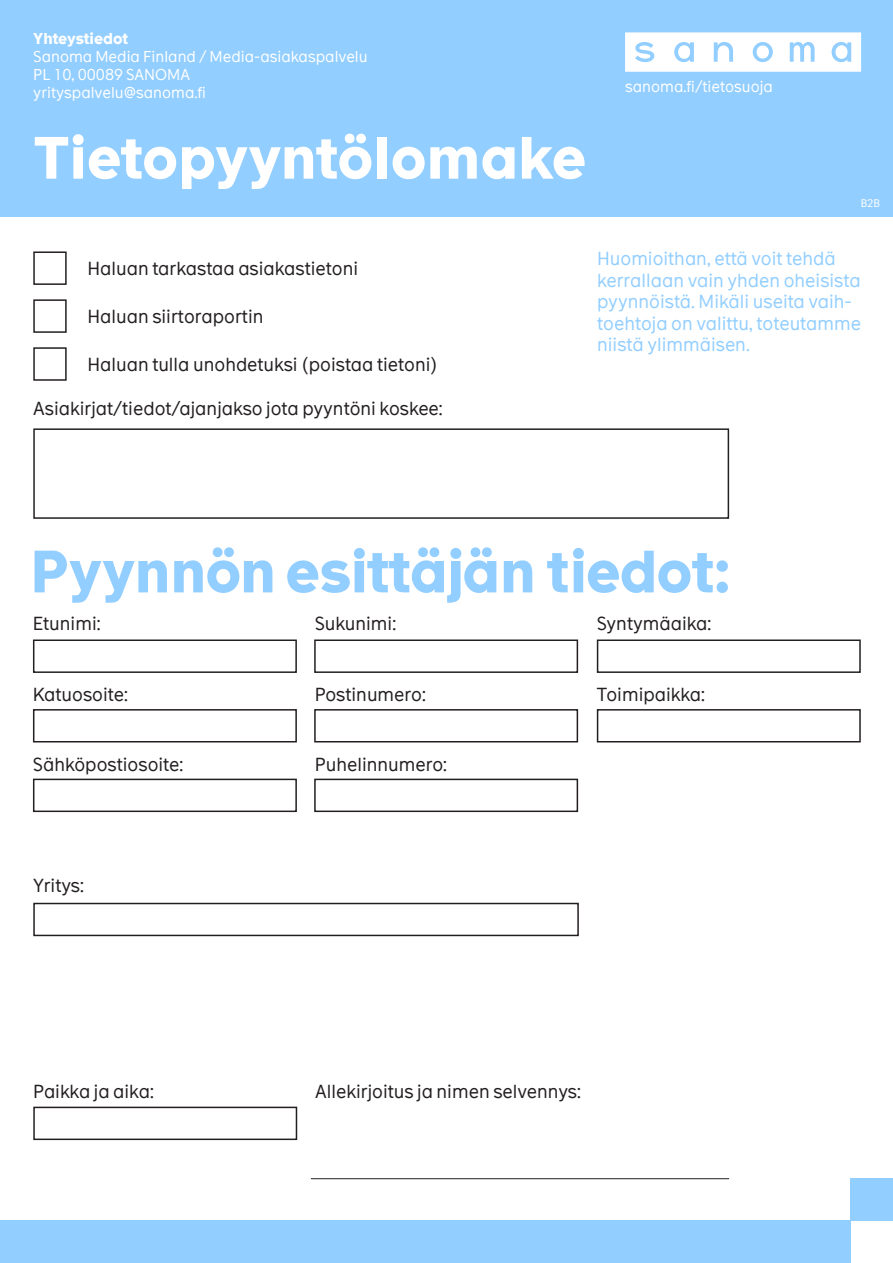
<style>
.page{position:relative;width:893px;height:1263px;background:#fff}
.page>*{position:absolute;margin:0;border:0;box-sizing:border-box;transform-origin:0 0}
.t1{font:700 57px "The Message";letter-spacing:-.005em;color:#92ceff}
.t2{font:700 57px "The Message";color:#fff}
.t3{font:18px "The Message";color:#231f20}
.t4{font:18px/21.6px "The Message";color:#92ceff}
.t5{font:15px "The Message";color:#fff}
.t6{font:700 15px "The Message";letter-spacing:-.005em;color:#fff}
.t7{font:10.5px "The Message";color:#fff}
</style>
<div class="page">
<div style="left:0;top:0;width:893px;height:217px;background:#92ceff"></div>
<div style="left:0;top:1221px;width:850px;height:42px;background:#92ceff"></div>
<div style="left:850px;top:1178px;width:43px;height:43px;background:#92ceff"></div>
<svg style="left:625px;top:32px;width:236px;height:40px"></svg>
<div style="left:33px;top:251px;width:34px;height:34px;border:2px solid #231f20"></div>
<div style="left:33px;top:299px;width:34px;height:34px;border:2px solid #231f20"></div>
<div style="left:33px;top:347px;width:34px;height:34px;border:2px solid #231f20"></div>
<div style="left:33px;top:428px;width:696px;height:91px;border:2px solid #231f20"></div>
<div style="left:33px;top:1107px;width:264px;height:33px;border:2px solid #231f20"></div>
<div style="left:33px;top:903px;width:546px;height:33px;border:2px solid #231f20"></div>
<div style="left:33px;top:639px;width:264px;height:34px;border:2px solid #231f20"></div>
<div style="left:314px;top:639px;width:264px;height:34px;border:2px solid #231f20"></div>
<div style="left:597px;top:639px;width:264px;height:34px;border:2px solid #231f20"></div>
<div style="left:33px;top:709px;width:264px;height:33px;border:2px solid #231f20"></div>
<div style="left:33px;top:779px;width:264px;height:33px;border:2px solid #231f20"></div>
<div style="left:314px;top:709px;width:264px;height:33px;border:2px solid #231f20"></div>
<div style="left:314px;top:779px;width:264px;height:33px;border:2px solid #231f20"></div>
<div style="left:597px;top:709px;width:264px;height:33px;border:2px solid #231f20"></div>
<hr style="left:311px;top:1178px;width:418px;height:1px;background:#231f20">
<p class="t6" style="left:33px;top:28px;width:96px">Yhteystiedot</p>
<p class="t5" style="left:33px;top:47px;width:336px">Sanoma Media Finland / Media-asiakaspalvelu</p>
<p class="t5" style="left:33px;top:65px;width:158px">PL 10, 00089 SANOMA</p>
<p class="t5" style="left:33px;top:83px;width:174px">yrityspalvelu@sanoma.fi</p>
<p class="t5" style="left:625px;top:77px;width:149px">sanoma.fi/tietosuoja</p>
<p class="t2" style="left:33px;top:121px;width:555px">Tietopyyntölomake</p>
<p class="t7" style="left:861px;top:197px;width:21px">B2B</p>
<p class="t3" style="left:87px;top:257px;width:272px">Haluan tarkastaa asiakastietoni</p>
<p class="t4" style="left:597px;top:248px;width:265px">Huomioithan, että voit tehdä kerrallaan vain yhden oheisista pyynnöistä. Mikäli useita vaih&shy;toehtoja on valittu, toteutamme niistä ylimmäisen.</p>
<p class="t3" style="left:87px;top:353px;width:352px">Haluan tulla unohdetuksi (poistaa tietoni)</p>
<p class="t3" style="left:33px;top:397px;width:411px">Asiakirjat/tiedot/ajanjakso jota pyyntöni koskee:</p>
<p class="t3" style="left:87px;top:305px;width:178px">Haluan siirtoraportin</p>
<p class="t1" style="left:30px;top:535px;width:702px">Pyynnön esittäjän tiedot:</p>
<p class="t3" style="left:33px;top:612px;width:69px">Etunimi:</p>
<p class="t3" style="left:315px;top:612px;width:83px">Sukunimi:</p>
<p class="t3" style="left:597px;top:612px;width:116px">Syntymäaika:</p>
<p class="t3" style="left:33px;top:683px;width:97px">Katuosoite:</p>
<p class="t3" style="left:315px;top:683px;width:112px">Postinumero:</p>
<p class="t3" style="left:597px;top:683px;width:110px">Toimipaikka:</p>
<p class="t3" style="left:33px;top:753px;width:152px">Sähköpostiosoite:</p>
<p class="t3" style="left:315px;top:753px;width:134px">Puhelinnumero:</p>
<p class="t3" style="left:33px;top:874px;width:52px">Yritys:</p>
<p class="t3" style="left:33px;top:1080px;width:122px">Paikka ja aika:</p>
<p class="t3" style="left:315px;top:1080px;width:267px">Allekirjoitus ja nimen selvennys:</p>
</div>
